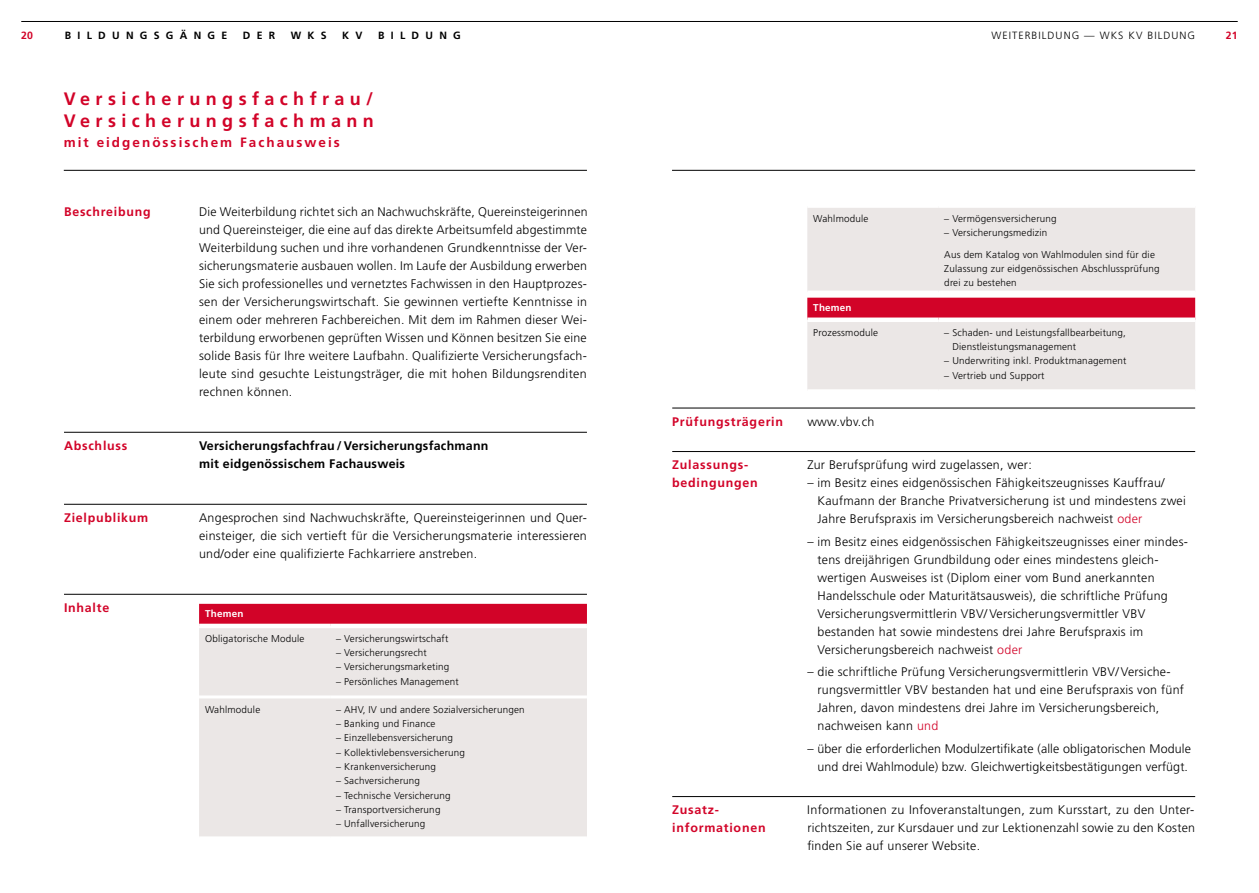
<style>
.page{position:relative;width:1259px;height:893px;background:#fff}
.page>*{position:absolute;margin:0;border:0;box-sizing:border-box;transform-origin:0 0}
.t1{font:700 18px/22.5px "Frutiger LT Std";letter-spacing:.3em;color:#d20328}
.t2{font:700 13.5px "Frutiger LT Std";letter-spacing:.15em;color:#d20328}
.t3{font:300 12.45px/18px "Frutiger LT Std";letter-spacing:.02em;color:#000}
.t4{font:700 12.45px "Frutiger LT Std";letter-spacing:.06em;color:#d20328}
.t5{font:700 12.45px/18px "Frutiger LT Std";letter-spacing:.02em;color:#000}
.t6{font:700 10.5px "Frutiger LT Std";letter-spacing:.6em;color:#000}
.t7{font:300 10.5px "Frutiger LT Std";letter-spacing:.1em;color:#000}
.t8{font:700 10.5px "Frutiger LT Std";color:#d20328}
.t9{font:300 9.9px/14.2px "Frutiger LT Std";letter-spacing:.02em;color:#000}
.t10{font:700 9.9px "Frutiger LT Std";letter-spacing:.02em;color:#fff}
.s1{color:#d20328}
</style>
<div class="page">
<hr style="left:21px;top:21px;width:1216px;height:1px;background:#000">
<hr style="left:64px;top:432px;width:523px;height:1px;background:#000">
<hr style="left:64px;top:504px;width:523px;height:1px;background:#000">
<hr style="left:64px;top:594px;width:523px;height:1px;background:#000">
<hr style="left:64px;top:170px;width:523px;height:1px;background:#000">
<div style="left:199px;top:604px;width:388px;height:20px;background:#d20328"></div>
<div style="left:199px;top:628px;width:388px;height:208px;background:#ebe7e6"></div>
<hr style="left:199px;top:695px;width:131px;height:3px;background:#fff">
<hr style="left:330px;top:695px;width:257px;height:3px;background:#fff">
<hr style="left:672px;top:408px;width:523px;height:1px;background:#000">
<hr style="left:672px;top:451px;width:523px;height:1px;background:#000">
<hr style="left:672px;top:796px;width:523px;height:1px;background:#000">
<hr style="left:672px;top:170px;width:523px;height:1px;background:#000">
<svg style="left:807px;top:298px;width:388px;height:91px;background:#e5b4bc"></svg>
<div style="left:807px;top:317px;width:131px;height:5px;background:#fff"></div>
<div style="left:938px;top:317px;width:257px;height:5px;background:#fff"></div>
<div style="left:807px;top:208px;width:388px;height:83px;background:#ebe7e6"></div>
<p class="t8" style="left:21px;top:30px;width:13px">20</p>
<p class="t6" style="left:65px;top:30px;width:164px">BILDUNGSGÄNGE</p>
<p class="t6" style="left:243px;top:30px;width:34px">DER</p>
<p class="t6" style="left:291px;top:30px;width:37px">WKS</p>
<p class="t6" style="left:342px;top:30px;width:22px">K V</p>
<p class="t6" style="left:378px;top:30px;width:84px">BILDUNG</p>
<p class="t7" style="left:991px;top:30px;width:205px">WEITERBILDUNG — WKS KV BILDUNG</p>
<p class="t8" style="left:1225px;top:30px;width:13px">21</p>
<h1 class="t1" style="left:64px;top:87px;width:312px">Versicherungsfachfrau/<br>Versicherungsfachmann</h1>
<p class="t2" style="left:64px;top:134px;width:278px">mit eidgenössischem Fachausweis</p>
<p class="t4" style="left:64px;top:204px;width:88px">Beschreibung</p>
<p class="t3" style="left:199px;top:203px;width:390px;text-align:justify">Die Weiterbildung richtet sich an Nachwuchskräfte, Quereinsteigerinnen und Quereinsteiger, die eine auf das direkte Arbeitsumfeld abgestimmte Weiterbildung suchen und ihre vorhandenen Grundkenntnisse der Ver&shy;sicherungsmaterie ausbauen wollen. Im Laufe der Ausbildung erwerben Sie sich professionelles und vernetztes Fachwissen in den Hauptprozes&shy;sen der Versicherungswirtschaft. Sie gewinnen vertiefte Kenntnisse in einem oder mehreren Fachbereichen. Mit dem im Rahmen dieser Wei&shy;terbildung erworbenen geprüften Wissen und Können besitzen Sie eine solide Basis für Ihre weitere Laufbahn. Qualifizierte Versicherungsfach&shy;leute sind gesuchte Leistungsträger, die mit hohen Bildungsrenditen rechnen können.</p>
<p class="t4" style="left:64px;top:438px;width:65px">Abschluss</p>
<p class="t5" style="left:199px;top:437px;width:291px">Versicherungsfachfrau /Versicherungsfachmann mit eidgenössischem Fachausweis</p>
<p class="t4" style="left:64px;top:510px;width:86px">Zielpublikum</p>
<p class="t3" style="left:199px;top:509px;width:389px;text-align:justify">Angesprochen sind Nachwuchskräfte, Quereinsteigerinnen und Quer&shy;einsteiger, die sich vertieft für die Versicherungsmaterie interessieren und/oder eine qualifizierte Fachkarriere anstreben.</p>
<p class="t4" style="left:64px;top:600px;width:47px">Inhalte</p>
<p class="t10" style="left:205px;top:608px;width:40px">Themen</p>
<p class="t9" style="left:205px;top:631px;width:101px">Obligatorische Module</p>
<p class="t9" style="left:336px;top:631px;width:114px">– Versicherungswirtschaft</p>
<p class="t9" style="left:336px;top:646px;width:92px">– Versicherungsrecht</p>
<p class="t9" style="left:336px;top:660px;width:115px">– Versicherungsmarketing</p>
<p class="t9" style="left:336px;top:674px;width:124px">– Persönliches Management</p>
<p class="t9" style="left:205px;top:702px;width:57px">Wahlmodule</p>
<p class="t9" style="left:336px;top:702px;width:190px">– AHV, IV und andere Sozialversicherungen</p>
<p class="t9" style="left:336px;top:717px;width:101px">– Banking und Finance</p>
<p class="t9" style="left:336px;top:731px;width:118px">– Einzellebensversicherung</p>
<p class="t9" style="left:336px;top:745px;width:130px">– Kollektivlebensversicherung</p>
<p class="t9" style="left:336px;top:760px;width:101px">– Krankenversicherung</p>
<p class="t9" style="left:336px;top:774px;width:85px">– Sachversicherung</p>
<p class="t9" style="left:336px;top:788px;width:116px">– Technische Versicherung</p>
<p class="t9" style="left:336px;top:802px;width:106px">– Transportversicherung</p>
<p class="t9" style="left:336px;top:817px;width:91px">– Unfallversicherung</p>
<p class="t9" style="left:813px;top:212px;width:57px">Wahlmodule</p>
<p class="t9" style="left:944px;top:212px;width:114px">– Vermögensversicherung</p>
<p class="t9" style="left:944px;top:223px;width:212px;line-height:21px">– Versicherungsmedizin<br>Aus dem Katalog von Wahlmodulen sind für die</p>
<p class="t9" style="left:944px;top:261px;width:217px">Zulassung zur eidgenössischen Abschlussprüfung drei zu bestehen</p>
<p class="t10" style="left:813px;top:302px;width:40px">Themen</p>
<p class="t9" style="left:813px;top:325px;width:66px">Prozessmodule</p>
<p class="t9" style="left:952px;top:325px;width:175px;text-indent:-8px">– Schaden- und Leistungsfallbearbeitung,<br>Dienstleistungsmanagement</p>
<p class="t9" style="left:944px;top:354px;width:184px">– Underwriting inkl. Produktmanagement</p>
<p class="t9" style="left:944px;top:368px;width:102px">– Vertrieb und Support</p>
<p class="t4" style="left:672px;top:414px;width:112px">Prüfungsträgerin</p>
<p class="t3" style="left:807px;top:413px;width:69px">www.vbv.ch</p>
<p class="t4" style="left:672px;top:458px;width:77px">Zulassungs-</p>
<p class="t3" style="left:807px;top:456px;width:226px">Zur Berufsprüfung wird zugelassen, wer:</p>
<p class="t4" style="left:672px;top:476px;width:87px">bedingungen</p>
<p class="t3" style="left:817px;top:474px;width:370px;text-indent:-10px">– im Besitz eines eidgenössischen Fähigkeitszeugnisses Kauffrau/<br>Kaufmann der Branche Privatversicherung ist und mindestens zwei<br>Jahre Berufspraxis im Versicherungsbereich nachweist <span class="s1">oder</span></p>
<p class="t3" style="left:817px;top:533px;width:371px;text-indent:-10px">– im Besitz eines eidgenössischen Fähigkeitszeugnisses einer mindes&shy;tens dreijährigen Grundbildung oder eines mindestens gleich&shy;wertigen Ausweises ist (Diplom einer vom Bund anerkannten Handelsschule oder Maturitätsausweis), die schriftliche Prüfung Versicherungsvermittlerin VBV/ Versicherungsvermittler VBV bestanden hat sowie mindestens drei Jahre Berufspraxis im Versicherungsbereich nachweist <span class="s1">oder</span></p>
<p class="t3" style="left:817px;top:663px;width:368px;text-indent:-10px">– die schriftliche Prüfung Versicherungsvermittlerin VBV/ Versiche&shy;rungsvermittler VBV bestanden hat und eine Berufspraxis von fünf Jahren, davon mindestens drei Jahre im Versicherungsbereich, nachweisen kann <span class="s1">und</span></p>
<p class="t3" style="left:807px;top:740px;width:385px;text-align:center">– über die erforderlichen Modulzertifikate (alle obligatorischen Module und drei Wahlmodule) bzw. Gleichwertigkeitsbestätigungen verfügt.</p>
<p class="t4" style="left:672px;top:803px;width:48px">Zusatz-</p>
<p class="t3" style="left:807px;top:801px;width:388px">Informationen zu Infoveranstaltungen, zum Kursstart, zu den Unter-</p>
<p class="t4" style="left:672px;top:821px;width:95px">informationen</p>
<p class="t3" style="left:807px;top:819px;width:389px">richtszeiten, zur Kursdauer und zur Lektionenzahl sowie zu den Kosten finden Sie auf unserer Website.</p>
</div>
